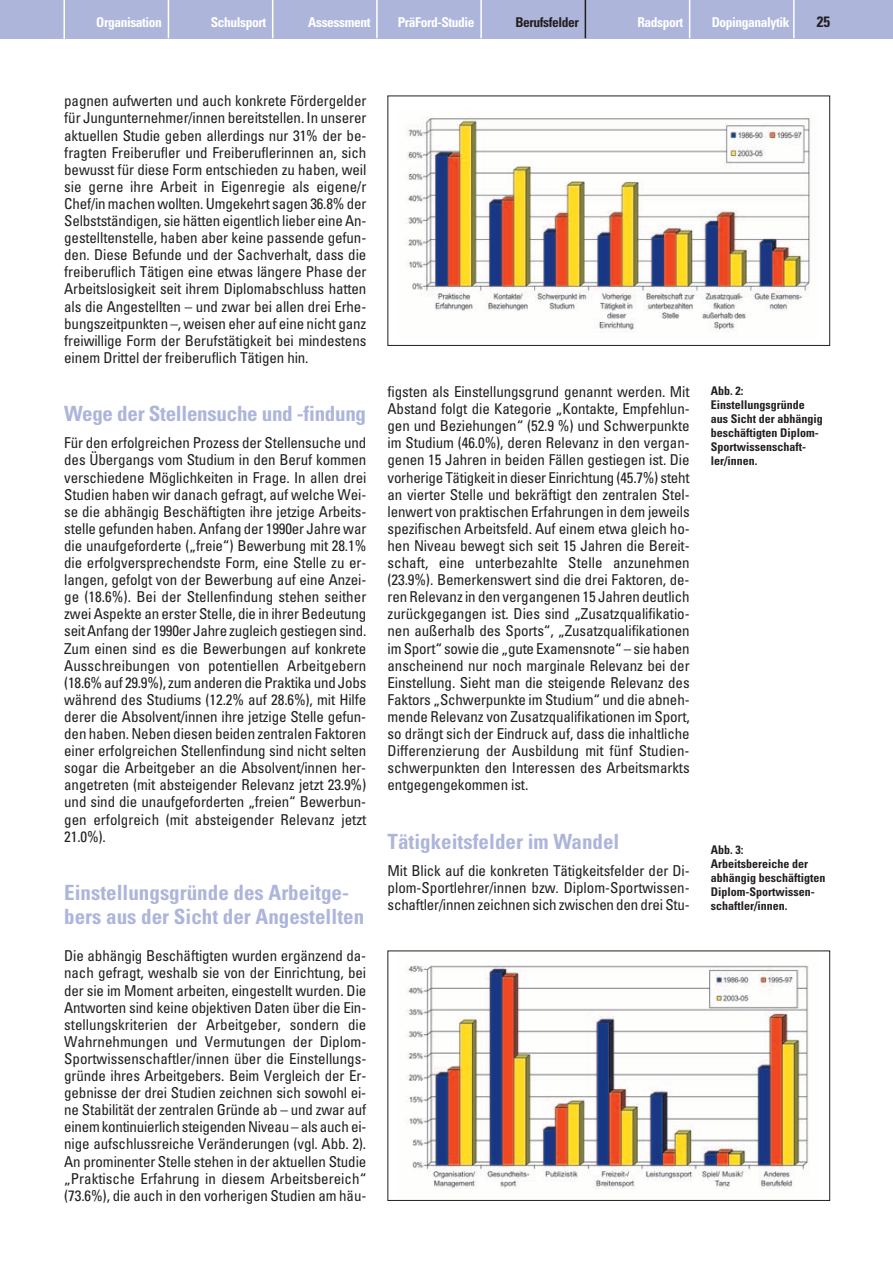
<style>
.page{position:relative;width:893px;height:1263px;background:#fff}
.page>*{position:absolute;margin:0;border:0;box-sizing:border-box;transform-origin:0 0}
.t1{font:700 condensed 21px/24px "Univers";color:#aeb5db}
.t2{font:condensed 15px/17.1px "Univers";letter-spacing:-.01em;color:#231f20;text-align:justify}
.t3{font:700 condensed 15px "Univers";color:#231f20}
.t4{font:700 condensed 13.5px "Univers";letter-spacing:-.03em;color:#fff}
.t5{font:700 condensed 13.5px "Univers";letter-spacing:-.03em;color:#231f20}
.t6{font:700 condensed 12px/14.1px "Univers";color:#231f20}
</style>
<div class="page">
<div style="left:0;top:0;width:892px;height:38px;background:#aeb5db"></div>
<hr style="left:63px;top:0;width:2px;height:43px;background:#fff">
<hr style="left:168px;top:0;width:1px;height:38px;background:#fff">
<hr style="left:272px;top:0;width:1px;height:38px;background:#fff">
<hr style="left:376px;top:0;width:1px;height:38px;background:#fff">
<hr style="left:480px;top:0;width:2px;height:38px;background:#fff">
<hr style="left:584px;top:0;width:2px;height:38px;background:#231f20">
<hr style="left:688px;top:0;width:2px;height:38px;background:#fff">
<hr style="left:793px;top:0;width:1px;height:38px;background:#fff">
<img style="left:405px;top:116px;width:405px;height:217px">
<div style="left:387px;top:96px;width:443px;height:250px;border:1px solid #231f20"></div>
<img style="left:405px;top:965px;width:404px;height:224px">
<div style="left:387px;top:951px;width:443px;height:250px;border:1px solid #231f20"></div>
<p class="t4" style="left:96px;top:17px;width:67px">Organisation</p>
<p class="t4" style="left:211px;top:17px;width:57px">Schulsport</p>
<p class="t4" style="left:308px;top:17px;width:64px">Assessment</p>
<p class="t4" style="left:397px;top:17px;width:79px">PräFord-Studie</p>
<p class="t5" style="left:515px;top:17px;width:65px">Berufsfelder</p>
<p class="t4" style="left:637px;top:17px;width:47px">Radsport</p>
<p class="t4" style="left:711px;top:17px;width:79px">Dopinganalytik</p>
<p class="t3" style="left:816px;top:16px;width:15px">25</p>
<p class="t2" style="left:64px;top:94px;width:303px">pagnen aufwerten und auch konkrete Fördergelder für Jungunternehmer/innen bereitstellen. In unserer aktuellen Studie geben allerdings nur 31% der be&shy;fragten Freiberufler und Freiberuflerinnen an, sich bewusst für diese Form entschieden zu haben, weil sie gerne ihre Arbeit in Eigenregie als eigene/r Chef/in machen wollten. Umgekehrt sagen 36.8% der Selbstständigen, sie hätten eigentlich lieber eine An&shy;gestelltenstelle, haben aber keine passende gefun&shy;den. Diese Befunde und der Sachverhalt, dass die freiberuflich Tätigen eine etwas längere Phase der Arbeitslosigkeit seit ihrem Diplomabschluss hatten als die Angestellten – und zwar bei allen drei Erhe&shy;bungszeitpunkten –, weisen eher auf eine nicht ganz freiwillige Form der Berufstätigkeit bei mindestens einem Drittel der freiberuflich Tätigen hin.</p>
<h1 class="t1" style="left:64px;top:404px;width:303px">Wege der Stellensuche und -findung</h1>
<p class="t2" style="left:64px;top:436px;width:303px">Für den erfolgreichen Prozess der Stellensuche und des Übergangs vom Studium in den Beruf kommen verschiedene Möglichkeiten in Frage. In allen drei Studien haben wir danach gefragt, auf welche Wei&shy;se die abhängig Beschäftigten ihre jetzige Arbeits&shy;stelle gefunden haben. Anfang der 1990er Jahre war die unaufgeforderte („freie“) Bewerbung mit 28.1% die erfolgversprechendste Form, eine Stelle zu er&shy;langen, gefolgt von der Bewerbung auf eine Anzei&shy;ge (18.6%). Bei der Stellenfindung stehen seither zwei Aspekte an erster Stelle, die in ihrer Bedeutung seit Anfang der 1990er Jahre zugleich gestiegen sind.<br>Zum einen sind es die Bewerbungen auf konkrete Ausschreibungen von potentiellen Arbeitgebern (18.6% auf 29.9%), zum anderen die Praktika und Jobs während des Studiums (12.2% auf 28.6%), mit Hilfe derer die Absolvent/innen ihre jetzige Stelle gefun&shy;den haben. Neben diesen beiden zentralen Faktoren einer erfolgreichen Stellenfindung sind nicht selten sogar die Arbeitgeber an die Absolvent/innen her&shy;angetreten (mit absteigender Relevanz jetzt 23.9%) und sind die unaufgeforderten „freien“ Bewerbun&shy;gen erfolgreich (mit absteigender Relevanz jetzt 21.0%).</p>
<h1 class="t1" style="left:64px;top:883px;width:301px">Einstellungsgründe des Arbeitge&shy;bers aus der Sicht der Angestellten</h1>
<p class="t2" style="left:64px;top:949px;width:303px">Die abhängig Beschäftigten wurden ergänzend da&shy;nach gefragt, weshalb sie von der Einrichtung, bei der sie im Moment arbeiten, eingestellt wurden. Die Antworten sind keine objektiven Daten über die Ein&shy;stellungskriterien der Arbeitgeber, sondern die Wahrnehmungen und Vermutungen der Diplom-Sportwissenschaftler/innen über die Einstellungs&shy;gründe ihres Arbeitgebers. Beim Vergleich der Er&shy;gebnisse der drei Studien zeichnen sich sowohl ei&shy;ne Stabilität der zentralen Gründe ab – und zwar auf einem kontinuierlich steigenden Niveau – als auch ei&shy;nige aufschlussreiche Veränderungen (vgl. Abb. 2).<br>An prominenter Stelle stehen in der aktuellen Studie „Praktische Erfahrung in diesem Arbeitsbereich“ (73.6%), die auch in den vorherigen Studien am häu-</p>
<p class="t2" style="left:387px;top:385px;width:303px">figsten als Einstellungsgrund genannt werden. Mit Abstand folgt die Kategorie „Kontakte, Empfehlun&shy;gen und Beziehungen“ (52.9 %) und Schwerpunkte im Studium (46.0%), deren Relevanz in den vergan&shy;genen 15 Jahren in beiden Fällen gestiegen ist. Die vorherige Tätigkeit in dieser Einrichtung (45.7%) steht an vierter Stelle und bekräftigt den zentralen Stel&shy;lenwert von praktischen Erfahrungen in dem jeweils spezifischen Arbeitsfeld. Auf einem etwa gleich ho&shy;hen Niveau bewegt sich seit 15 Jahren die Bereit&shy;schaft, eine unterbezahlte Stelle anzunehmen (23.9%). Bemerkenswert sind die drei Faktoren, de&shy;ren Relevanz in den vergangenen 15 Jahren deutlich zurückgegangen ist. Dies sind „Zusatzqualifikatio&shy;nen außerhalb des Sports“, „Zusatzqualifikationen im Sport“ sowie die „gute Examensnote“ – sie haben anscheinend nur noch marginale Relevanz bei der Einstellung. Sieht man die steigende Relevanz des Faktors „Schwerpunkte im Studium“ und die abneh&shy;mende Relevanz von Zusatzqualifikationen im Sport, so drängt sich der Eindruck auf, dass die inhaltliche Differenzierung der Ausbildung mit fünf Studien&shy;schwerpunkten den Interessen des Arbeitsmarkts entgegengekommen ist.</p>
<h1 class="t1" style="left:387px;top:831px;width:233px">Tätigkeitsfelder im Wandel</h1>
<p class="t2" style="left:387px;top:863px;width:303px">Mit Blick auf die konkreten Tätigkeitsfelder der Di&shy;plom-Sportlehrer/innen bzw. Diplom-Sportwissen&shy;schaftler/innen zeichnen sich zwischen den drei Stu-</p>
<p class="t6" style="left:710px;top:384px;width:113px">Abb. 2:<br>Einstellungsgründe aus Sicht der abhängig beschäftigten Diplom-<br>Sportwissenschaft&shy;ler/innen.</p>
<p class="t6" style="left:710px;top:844px;width:116px">Abb. 3:<br>Arbeitsbereiche der abhängig beschäftigten<br>Diplom-Sportwissen&shy;schaftler/innen.</p>
</div>
